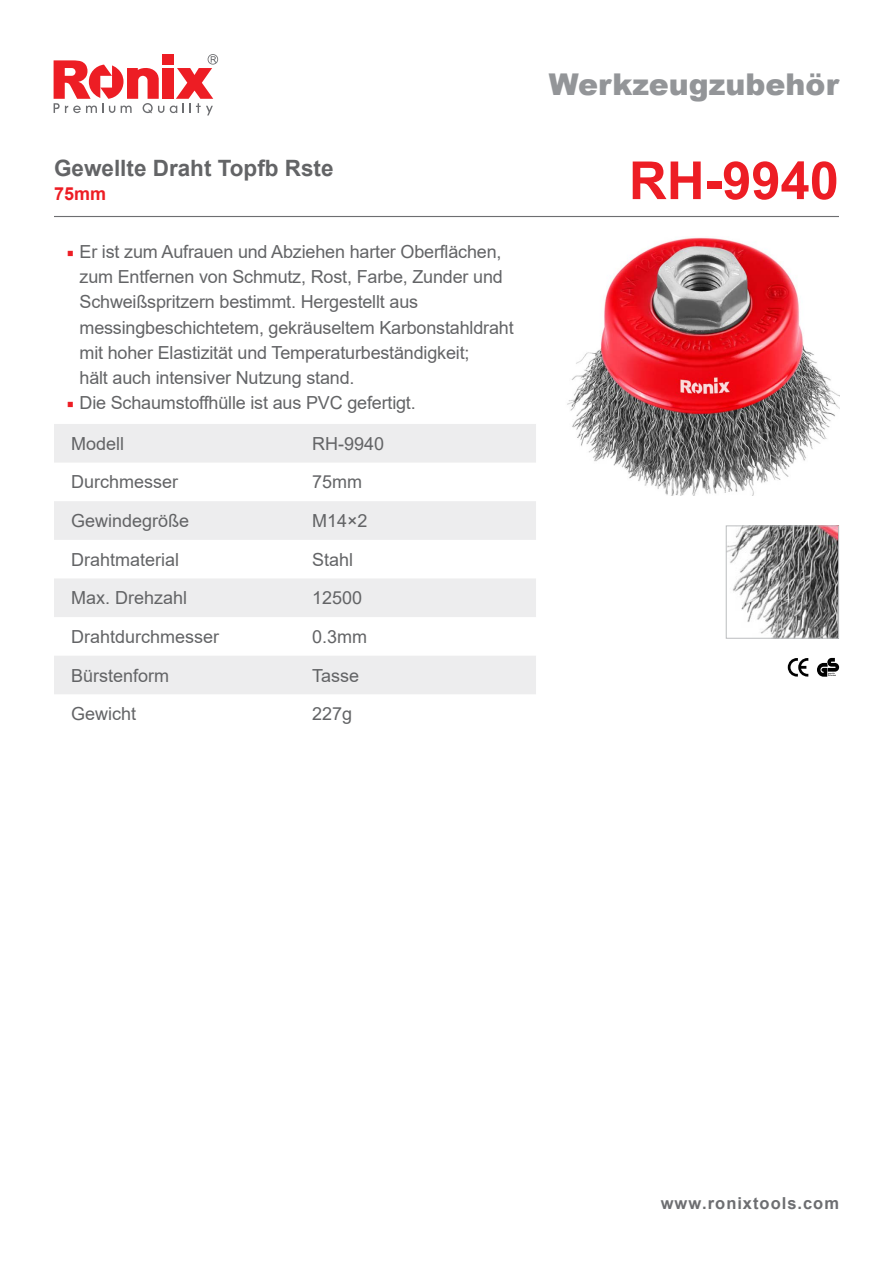
<style>
.page{position:relative;width:893px;height:1263px;background:#fff}
.page>*{position:absolute;margin:0;border:0;box-sizing:border-box;transform-origin:0 0}
.t1{font:700 52.5px "Arial";color:#ed1d24}
.t2{font:900 30px "Arial";color:#939598}
.t3{font:700 22.5px "Arial";color:#636466}
.t4{font:18px/25.2px "Arial";letter-spacing:-.01em;color:#636466}
.t5{font:700 18px "Arial";color:#ed1d24}
.t6{font:700 16.5px "Arial";letter-spacing:.06em;color:#6d6e71}
.s1{font-family:"Minion Pro";color:#ed1d24}
</style>
<div class="page">
<svg style="left:170px;top:54px;width:48px;height:61px"></svg>
<div style="left:162px;top:68px;width:11px;height:31px;background:#ed1d24"></div>
<svg style="left:54px;top:60px;width:110px;height:53px"></svg>
<div style="left:162px;top:54px;width:11px;height:11px;background:#ed1d24"></div>
<svg style="left:54px;top:424px;width:482px;height:270px;fill:#ededee"></svg>
<hr style="left:54px;top:216px;width:785px;height:1px;background:#6d6e71">
<img style="left:567px;top:237px;width:272px;height:258px">
<img style="left:728px;top:527px;width:109px;height:110px">
<div style="left:726px;top:525px;width:113px;height:114px;border:1px solid #bcbec0"></div>
<svg style="left:788px;top:658px;width:20px;height:18px"></svg>
<svg style="left:817px;top:658px;width:22px;height:19px"></svg>
<p class="t3" style="left:54px;top:152px;width:281px">Gewellte Draht Topfb Rste</p>
<p class="t5" style="left:54px;top:181px;width:54px">75mm</p>
<p class="t4" style="left:80px;top:239px;width:436px;text-indent:-13px"><span class="s1">■</span> Er ist zum Aufrauen und Abziehen harter Oberflächen, zum Entfernen von Schmutz, Rost, Farbe, Zunder und Schweißspritzern bestimmt. Hergestellt aus messingbeschichtetem, gekräuseltem Karbonstahldraht mit hoher Elastizität und Temperaturbeständigkeit;<br>hält auch intensiver Nutzung stand.</p>
<p class="t4" style="left:67px;top:390px;width:351px"><span class="s1">■</span> Die Schaumstoffhülle ist aus PVC gefertigt.</p>
<p class="t4" style="left:71px;top:431px;width:55px">Modell</p>
<p class="t4" style="left:312px;top:431px;width:74px">RH-9940</p>
<p class="t4" style="left:71px;top:469px;width:109px">Durchmesser</p>
<p class="t4" style="left:312px;top:469px;width:52px">75mm</p>
<p class="t4" style="left:71px;top:508px;width:120px">Gewindegröße</p>
<p class="t4" style="left:312px;top:508px;width:57px">M14×2</p>
<p class="t4" style="left:71px;top:547px;width:110px">Drahtmaterial</p>
<p class="t4" style="left:312px;top:547px;width:43px">Stahl</p>
<p class="t4" style="left:71px;top:585px;width:118px">Max. Drehzahl</p>
<p class="t4" style="left:312px;top:585px;width:52px">12500</p>
<p class="t4" style="left:71px;top:624px;width:150px">Drahtdurchmesser</p>
<p class="t4" style="left:312px;top:624px;width:57px">0.3mm</p>
<p class="t4" style="left:71px;top:662px;width:100px">Bürstenform</p>
<p class="t4" style="left:312px;top:662px;width:49px">Tasse</p>
<p class="t4" style="left:71px;top:701px;width:67px">Gewicht</p>
<p class="t4" style="left:312px;top:701px;width:42px">227g</p>
<h2 class="t2" style="left:549px;top:63px;width:292px">Werkzeugzubehör</h2>
<h1 class="t1" style="left:629px;top:144px;width:212px">RH-9940</h1>
<p class="t6" style="left:661px;top:1192px;width:180px">www.ronixtools.com</p>
</div>
